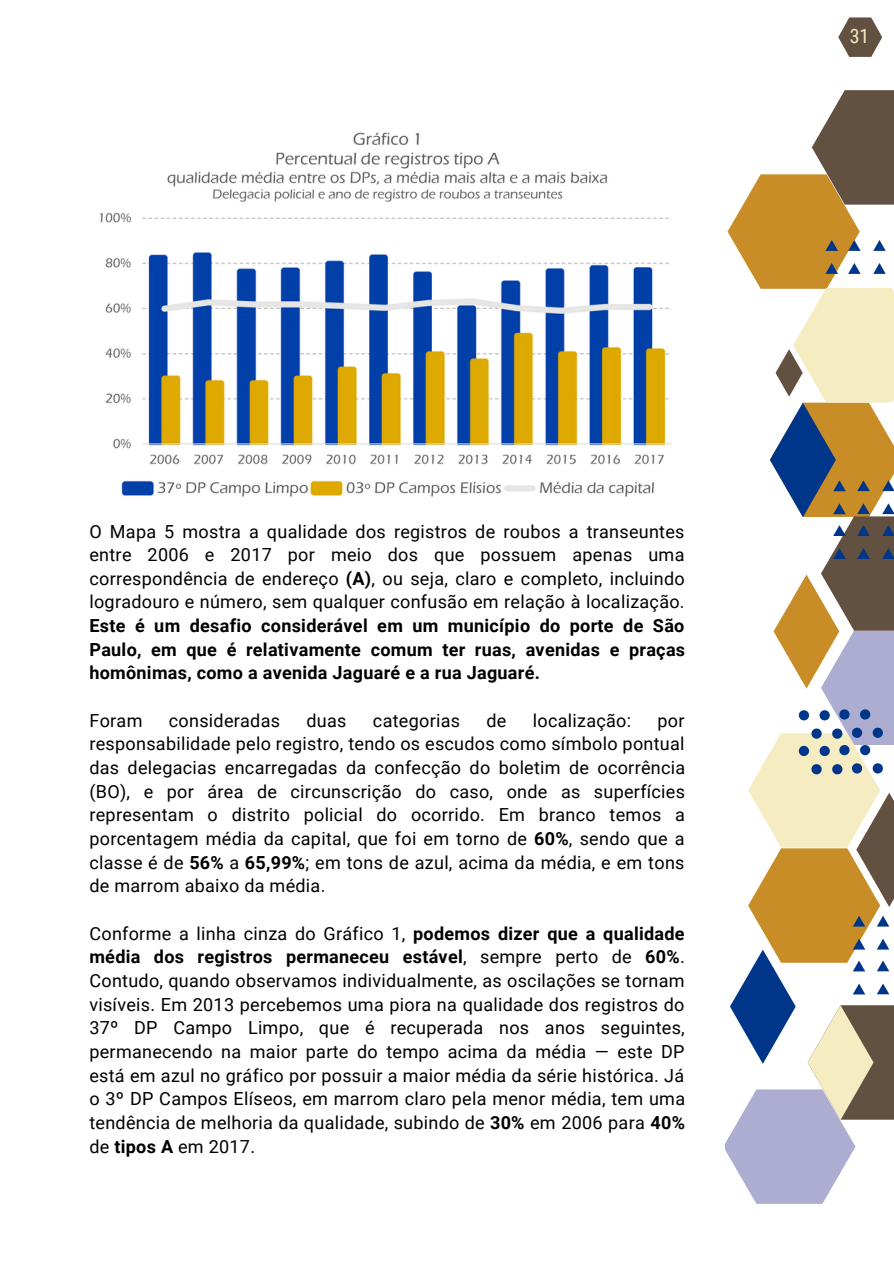
<style>
.page{position:relative;width:894px;height:1264px;background:#fff}
.page>*{position:absolute;margin:0;border:0;box-sizing:border-box;transform-origin:0 0}
.t1{font:19.8px "Roboto Condensed";color:#f5ecc1}
.t2{font:18px/23.7px "Roboto";letter-spacing:.015em;color:#000;text-align:justify}
.t3{font:700 18px/23.7px "Roboto";letter-spacing:.015em;color:#000;text-align:justify}
.s1{font-weight:700}
</style>
<div class="page">
<svg style="left:725px;top:90px;width:168px;height:1113px"></svg>
<svg style="left:838px;top:17px;width:43px;height:40px"></svg>
<img style="left:100px;top:132px;width:572px;height:365px">
<p class="t1" style="left:849px;top:25px;width:21px">31</p>
<p class="t2" style="left:89px;top:519px;width:596px">O Mapa 5 mostra a qualidade dos registros de roubos a transeuntes entre 2006 e 2017 por meio dos que possuem apenas uma correspondência de endereço <span class="s1">(A)</span>, ou seja, claro e completo, incluindo logradouro e número, sem qualquer confusão em relação à localização.</p>
<p class="t3" style="left:89px;top:614px;width:597px">Este é um desafio considerável em um município do porte de São Paulo, em que é relativamente comum ter ruas, avenidas e praças homônimas, como a avenida Jaguaré e a rua Jaguaré.</p>
<p class="t2" style="left:89px;top:708px;width:54px">Foram</p>
<p class="t2" style="left:169px;top:708px;width:113px">consideradas</p>
<p class="t2" style="left:306px;top:708px;width:41px">duas</p>
<p class="t2" style="left:373px;top:708px;width:89px">categorias</p>
<p class="t2" style="left:486px;top:708px;width:21px">de</p>
<p class="t2" style="left:532px;top:708px;width:100px">localização:</p>
<p class="t2" style="left:89px;top:708px;width:597px;text-indent:568px">por responsabilidade pelo registro, tendo os escudos como símbolo pontual das delegacias encarregadas da confecção do boletim de ocorrência (BO), e por área de circunscrição do caso, onde as superfícies representam o distrito policial do ocorrido. Em branco temos a porcentagem média da capital, que foi em torno de <span class="s1">60%</span>, sendo que a classe é de <span class="s1">56%</span> a <span class="s1">65,99%</span>; em tons de azul, acima da média, e em tons de marrom abaixo da média.</p>
<p class="t2" style="left:89px;top:921px;width:597px">Conforme a linha cinza do Gráfico 1, <span class="s1">podemos dizer que a qualidade média dos registros permaneceu estável</span>, sempre perto de <span class="s1">60%</span>.<br>Contudo, quando observamos individualmente, as oscilações se tornam visíveis. Em 2013 percebemos uma piora na qualidade dos registros do 37º DP Campo Limpo, que é recuperada nos anos seguintes, permanecendo na maior parte do tempo acima da média — este DP está em azul no gráfico por possuir a maior média da série histórica. Já o 3º DP Campos Elíseos, em marrom claro pela menor média, tem uma tendência de melhoria da qualidade, subindo de <span class="s1">30%</span> em 2006 para <span class="s1">40% </span>de <span class="s1">tipos A</span> em 2017.</p>
</div>
